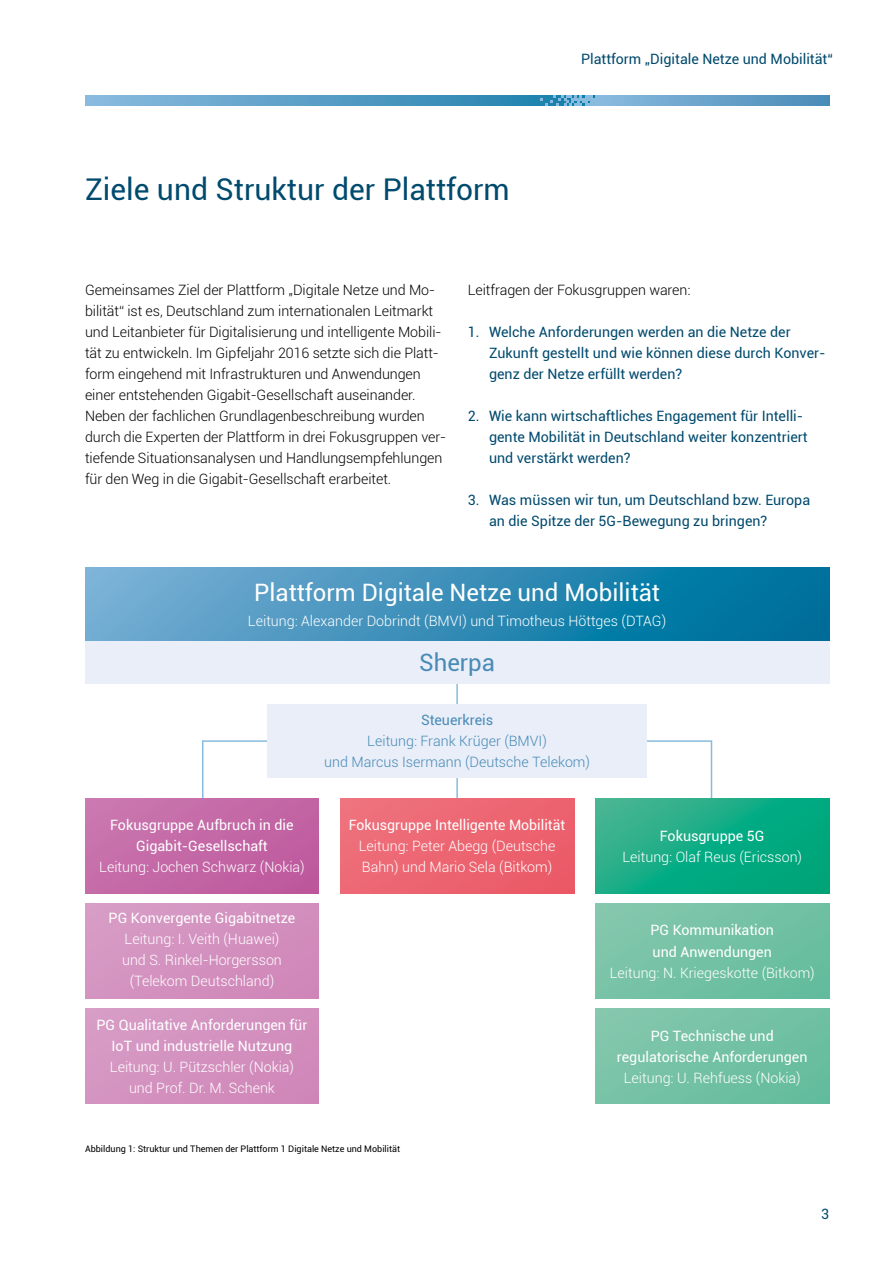
<style>
.page{position:relative;width:893px;height:1263px;background:#fff}
.page>*{position:absolute;margin:0;border:0;box-sizing:border-box;transform-origin:0 0}
.t1{font:30px "Roboto";color:#004a6e}
.t2{font:24px "Roboto";color:#fff}
.t3{font:24px "Roboto";color:#488bb6}
.t4{font:300 14.25px/21px "Roboto";letter-spacing:-.005em;color:#000}
.t5{font:14.25px/21px "Roboto";color:#004a6e}
.t6{font:300 14.25px/21px "Roboto";color:#fff;text-align:center}
.t7{font:14.25px/21px "Roboto";color:#fff;text-align:center}
.t8{font:300 14.25px/21px "Roboto";color:#488bb6;text-align:center}
.t9{font:14.25px "Roboto";color:#488bb6}
.t10{font:9px "Roboto";color:#000}
</style>
<div class="page">
<svg style="left:85px;top:95px;width:455px;height:11px;background:#589ec6"></svg>
<svg style="left:595px;top:95px;width:234px;height:11px;background:#69a2ca"></svg>
<svg style="left:540px;top:95px;width:55px;height:11px"></svg>
<hr style="left:456px;top:683px;width:2px;height:116px;background:#89bbdf">
<svg style="left:201px;top:740px;width:68px;height:59px"></svg>
<svg style="left:645px;top:740px;width:68px;height:59px"></svg>
<svg style="left:85px;top:568px;width:744px;height:73px;background:#348db7"></svg>
<div style="left:85px;top:641px;width:744px;height:42px;background:#e9eef9"></div>
<div style="left:268px;top:704px;width:379px;height:74px;background:#e9eef9"></div>
<div style="left:85px;top:799px;width:234px;height:94px;background:linear-gradient(to right,#c873ad,#bf5c9f)"></div>
<div style="left:85px;top:904px;width:234px;height:94px;background:#d391bf"></div>
<div style="left:85px;top:1009px;width:234px;height:94px;background:#d391bf"></div>
<div style="left:340px;top:799px;width:234px;height:94px;background:#ec6672"></div>
<svg style="left:595px;top:799px;width:234px;height:94px;background:#12ab84"></svg>
<div style="left:595px;top:904px;width:234px;height:94px;background:linear-gradient(to right,#80c6ab,#68be9f)"></div>
<div style="left:595px;top:1009px;width:234px;height:94px;background:linear-gradient(to right,#80c6ab,#68be9f)"></div>
<h1 class="t1" style="left:85px;top:169px;width:426px">Ziele und Struktur der Plattform</h1>
<p class="t5" style="left:581px;top:48px;width:253px">Plattform „Digitale Netze und Mobilität“</p>
<p class="t4" style="left:85px;top:279px;width:363px">Gemeinsames Ziel der Plattform „Digitale Netze und Mo&shy;bilität“ ist es, Deutschland zum internationalen Leitmarkt und Leitanbieter für Digitalisierung und intelligente Mobili&shy;tät zu entwickeln. Im Gipfeljahr 2016 setzte sich die Platt&shy;form eingehend mit Infrastrukturen und Anwendungen einer entstehenden Gigabit-Gesellschaft auseinander.<br>Neben der fachlichen Grundlagenbeschreibung wurden durch die Experten der Plattform in drei Fokusgruppen ver&shy;tiefende Situationsanalysen und Handlungsempfehlungen für den Weg in die Gigabit-Gesellschaft erarbeitet.</p>
<p class="t4" style="left:468px;top:279px;width:224px">Leitfragen der Fokusgruppen waren:</p>
<p class="t5" style="left:489px;top:321px;width:338px;text-indent:-21px">1. Welche Anforderungen werden an die Netze der<br>Zukunft gestellt und wie können diese durch Konver&shy;genz der Netze erfüllt werden?</p>
<p class="t5" style="left:489px;top:405px;width:320px;text-indent:-21px">2. Wie kann wirtschaftliches Engagement für Intelli&shy;gente Mobilität in Deutschland weiter konzentriert und verstärkt werden?</p>
<p class="t5" style="left:489px;top:489px;width:323px;text-indent:-21px">3. Was müssen wir tun, um Deutschland bzw. Europa an die Spitze der 5G- Bewegung zu bringen?</p>
<h2 class="t2" style="left:254px;top:576px;width:407px">Plattform Digitale Netze und Mobilität</h2>
<p class="t6" style="left:248px;top:610px;width:420px">Leitung: Alexander Dobrindt (BMVI) und Timotheus Höttges (DTAG)</p>
<h2 class="t3" style="left:419px;top:646px;width:78px">Sherpa</h2>
<p class="t9" style="left:421px;top:710px;width:74px">Steuerkreis</p>
<p class="t8" style="left:324px;top:730px;width:267px">Leitung: Frank Krüger (BMVI)<br>und Marcus Isermann (Deutsche Telekom)</p>
<p class="t7" style="left:110px;top:814px;width:185px">Fokusgruppe Aufbruch in die<br>Gigabit-Gesellschaft</p>
<p class="t6" style="left:99px;top:856px;width:207px">Leitung: Jochen Schwarz (Nokia)</p>
<p class="t7" style="left:109px;top:907px;width:188px">PG Konvergente Gigabitnetze</p>
<p class="t6" style="left:122px;top:928px;width:161px">Leitung: I. Veith (Huawei) und S. Rinkel-Horgersson (Telekom Deutschland)</p>
<p class="t7" style="left:97px;top:1014px;width:212px">PG Qualitative Anforderungen für<br>IoT und industrielle Nutzung</p>
<p class="t6" style="left:110px;top:1056px;width:186px">Leitung: U. Pützschler (Nokia) und Prof. Dr. M. Schenk</p>
<p class="t7" style="left:349px;top:814px;width:218px">Fokusgruppe Intelligente Mobilität</p>
<p class="t6" style="left:359px;top:835px;width:198px;text-align:left">Leitung: Peter Abegg (Deutsche<br>Bahn) und Mario Sela (Bitkom)</p>
<p class="t10" style="left:85px;top:1143px;width:317px">Abbildung 1: Struktur und Themen der Plattform 1 Digitale Netze und Mobilität</p>
<p class="t7" style="left:660px;top:825px;width:106px">Fokusgruppe 5G</p>
<p class="t6" style="left:622px;top:846px;width:181px">Leitung: Olaf Reus (Ericsson)</p>
<p class="t7" style="left:650px;top:919px;width:125px;text-align:left">PG Kommunikation und Anwendungen</p>
<p class="t6" style="left:610px;top:961px;width:207px">Leitung: N. Kriegeskotte (Bitkom)</p>
<p class="t7" style="left:617px;top:1024px;width:192px">PG Technische und regulatorische Anforderungen</p>
<p class="t6" style="left:624px;top:1066px;width:179px">Leitung: U. Rehfuess (Nokia)</p>
<p class="t5" style="left:821px;top:1203px;width:10px">3</p>
</div>
